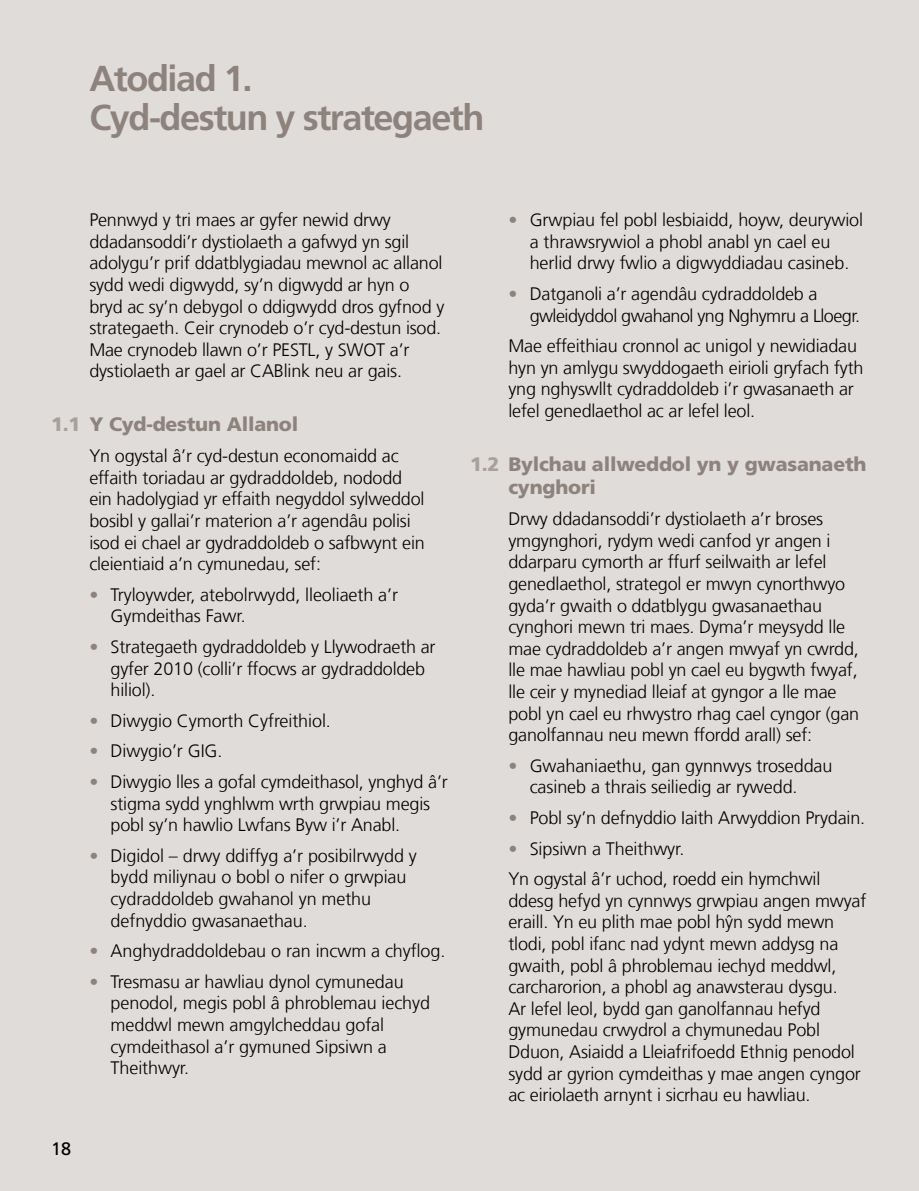
<style>
.page{position:relative;width:919px;height:1191px;background:#fff}
.page>*{position:absolute;margin:0;border:0;box-sizing:border-box;transform-origin:0 0}
.t1{font:700 36px/39px "Frutiger LT Com";letter-spacing:-.04em;color:#8d837c}
.t2{font:900 19.5px/23.4px "Frutiger";letter-spacing:-.01em;color:#8d837c}
.t3{font:300 18px/21.6px "Frutiger LT Com";letter-spacing:-.01em;color:#000}
.t4{font:300 18px/21.6px "Frutiger LT Com";letter-spacing:-.03em;color:#000}
.t5{font:18px "Frutiger LT Com";color:#000}
.s1{color:#a9a09b}
.s2{color:#8d837c}
</style>
<div class="page">
<div style="left:0;top:0;width:918px;height:1191px;background:#e0dcda"></div>
<h1 class="t1" style="left:89px;top:59px;width:396px">Atodiad 1.<br>Cyd-destun y strategaeth</h1>
<p class="t3" style="left:89px;top:209px;width:356px">Pennwyd y tri maes ar gyfer newid drwy ddadansoddi’r dystiolaeth a gafwyd yn sgil adolygu’r prif ddatblygiadau mewnol ac allanol sydd wedi digwydd, sy’n digwydd ar hyn o bryd ac sy’n debygol o ddigwydd dros gyfnod y strategaeth. Ceir crynodeb o’r cyd-destun isod.<br>Mae crynodeb llawn o’r PESTL, y SWOT a’r dystiolaeth ar gael ar CABlink neu ar gais.</p>
<p class="t2" style="left:51px;top:413px;width:249px"><span class="s1">1.1</span> Y Cyd-destun Allanol</p>
<p class="t3" style="left:89px;top:445px;width:337px">Yn ogystal â’r cyd-destun economaidd ac effaith toriadau ar gydraddoldeb, nododd ein hadolygiad yr effaith negyddol sylweddol bosibl y gallai’r materion a’r agendâu polisi isod ei chael ar gydraddoldeb o safbwynt ein cleientiaid a’n cymunedau, sef:</p>
<p class="t3" style="left:111px;top:584px;width:289px;text-indent:-21px"><span class="s2">•</span> Tryloywder, atebolrwydd, lleoliaeth a’r<br>Gymdeithas Fawr.</p>
<p class="t3" style="left:111px;top:636px;width:326px;text-indent:-21px"><span class="s2">•</span> Strategaeth gydraddoldeb y Llywodraeth ar gyfer 2010 (colli’r ffocws ar gydraddoldeb hiliol).</p>
<p class="t3" style="left:89px;top:710px;width:243px"><span class="s2">•</span> Diwygio Cymorth Cyfreithiol.</p>
<p class="t3" style="left:89px;top:740px;width:135px"><span class="s2">•</span> Diwygio’r GIG.</p>
<p class="t3" style="left:111px;top:771px;width:339px;text-indent:-21px"><span class="s2">•</span> Diwygio lles a gofal cymdeithasol, ynghyd â’r stigma sydd ynghlwm wrth grwpiau megis pobl sy’n hawlio Lwfans Byw i’r Anabl.</p>
<p class="t3" style="left:111px;top:845px;width:308px;text-indent:-21px"><span class="s2">•</span> Digidol – drwy ddiffyg a’r posibilrwydd y bydd miliynau o bobl o nifer o grwpiau cydraddoldeb gwahanol yn methu defnyddio gwasanaethau.</p>
<p class="t3" style="left:89px;top:940px;width:357px"><span class="s2">•</span> Anghydraddoldebau o ran incwm a chyflog.</p>
<p class="t3" style="left:111px;top:971px;width:321px;text-indent:-21px"><span class="s2">•</span> Tresmasu ar hawliau dynol cymunedau penodol, megis pobl â phroblemau iechyd meddwl mewn amgylcheddau gofal cymdeithasol a’r gymuned Sipsiwn a<br>Theithwyr.</p>
<p class="t5" style="left:51px;top:1138px;width:22px">18</p>
<p class="t3" style="left:529px;top:209px;width:335px;text-indent:-21px"><span class="s2">•</span> Grwpiau fel pobl lesbiaidd, hoyw, deurywiol a thrawsrywiol a phobl anabl yn cael eu herlid drwy fwlio a digwyddiadau casineb.</p>
<p class="t4" style="left:529px;top:283px;width:332px;text-indent:-21px"><span class="s2">•</span> Datganoli a’r agendâu cydraddoldeb a gwleidyddol gwahanol yng Nghymru a Lloegr.</p>
<p class="t3" style="left:508px;top:335px;width:356px">Mae effeithiau cronnol ac unigol y newidiadau hyn yn amlygu swyddogaeth eirioli gryfach fyth yng nghyswllt cydraddoldeb i’r gwasanaeth ar lefel genedlaethol ac ar lefel leol.</p>
<p class="t2" style="left:508px;top:452px;width:359px;text-indent:-38px"><span class="s1">1.2</span> Bylchau allweddol yn y gwasanaeth cynghori</p>
<p class="t3" style="left:508px;top:508px;width:352px">Drwy ddadansoddi’r dystiolaeth a’r broses ymgynghori, rydym wedi canfod yr angen i ddarparu cymorth ar ffurf seilwaith ar lefel genedlaethol, strategol er mwyn cynorthwyo gyda’r gwaith o ddatblygu gwasanaethau cynghori mewn tri maes. Dyma’r meysydd lle mae cydraddoldeb a’r angen mwyaf yn cwrdd, lle mae hawliau pobl yn cael eu bygwth fwyaf, lle ceir y mynediad lleiaf at gyngor a lle mae pobl yn cael eu rhwystro rhag cael cyngor (gan ganolfannau neu mewn ffordd arall) sef:</p>
<p class="t3" style="left:529px;top:755px;width:304px;text-indent:-21px"><span class="s2">•</span> Gwahaniaethu, gan gynnwys troseddau casineb a thrais seiliedig ar rywedd.</p>
<p class="t3" style="left:508px;top:807px;width:358px"><span class="s2">•</span> Pobl sy’n defnyddio Iaith Arwyddion Prydain.</p>
<p class="t3" style="left:508px;top:833px;width:313px;line-height:30.6px"><span class="s2">•</span> Sipsiwn a Theithwyr.<br>Yn ogystal â’r uchod, roedd ein hymchwil</p>
<p class="t3" style="left:508px;top:890px;width:359px">ddesg hefyd yn cynnwys grwpiau angen mwyaf eraill. Yn eu plith mae pobl hŷn sydd mewn tlodi, pobl ifanc nad ydynt mewn addysg na gwaith, pobl â phroblemau iechyd meddwl, carcharorion, a phobl ag anawsterau dysgu.<br>Ar lefel leol, bydd gan ganolfannau hefyd gymunedau crwydrol a chymunedau Pobl Dduon, Asiaidd a Lleiafrifoedd Ethnig penodol sydd ar gyrion cymdeithas y mae angen cyngor ac eiriolaeth arnynt i sicrhau eu hawliau.</p>
</div>
